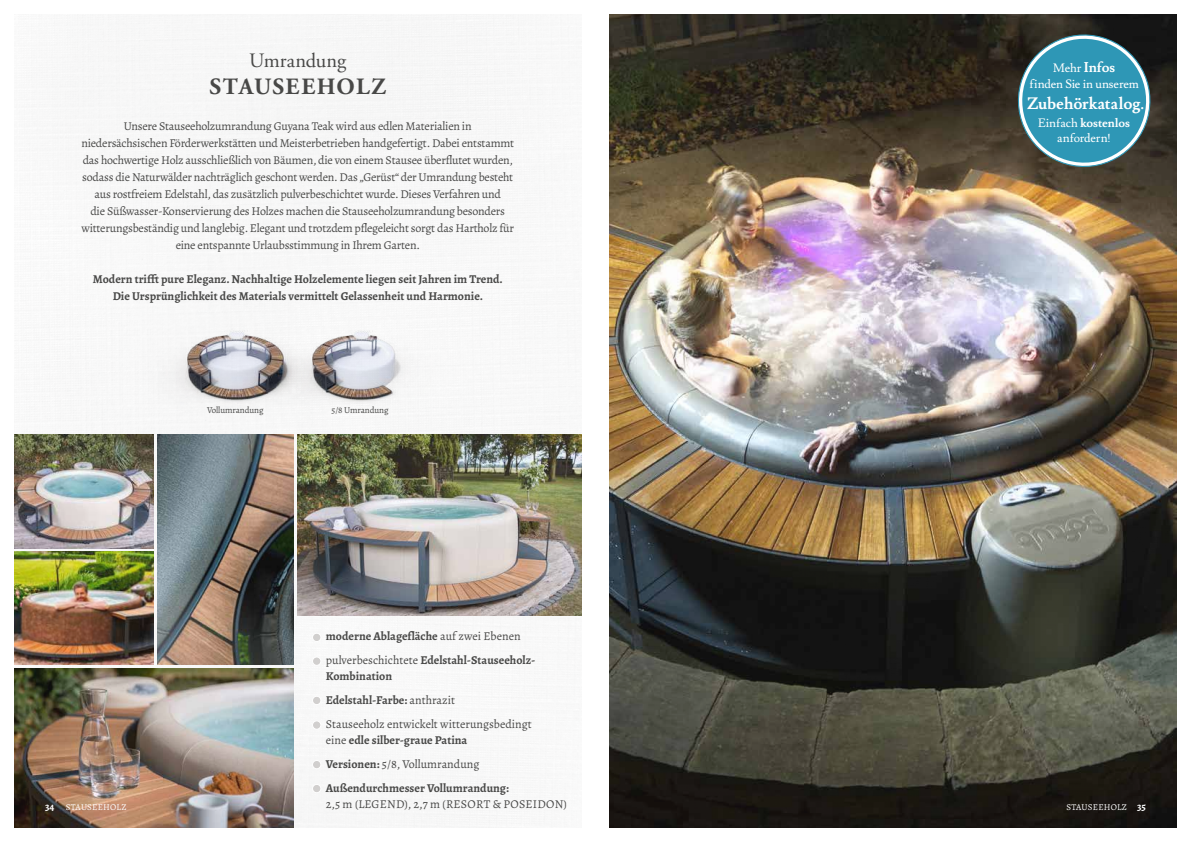
<style>
.page{position:relative;width:1191px;height:842px;background:#fff}
.page>*{position:absolute;margin:0;border:0;box-sizing:border-box;transform-origin:0 0}
.t1{font:700 23.3px "Adobe Garamond Pro";letter-spacing:.05em;color:#484847}
.t2{font:20.4px "Adobe Garamond Pro";color:#484847}
.t3{font:700 16.3px "Lusitana";letter-spacing:-.015em;color:#fff}
.t4{font:700 14px "Lusitana";letter-spacing:-.005em;color:#fff}
.t5{font:12px/17px "Alegreya";letter-spacing:-.02em;color:#484847;text-align:center}
.t6{font:700 12px/24px "Alegreya";color:#484847}
.t7{font:12px/24px "Alegreya";color:#484847}
.t8{font:12px/14.4px "Lusitana";letter-spacing:-.015em;color:#fff;text-align:center}
.t9{font:12px "Alegreya";letter-spacing:.02em;color:#484847}
.t10{font:700 10.5px "Alegreya";color:#fff}
.t11{font:9px "Alegreya";letter-spacing:-.01em;color:#484847}
.t12{font:9px "Alegreya";letter-spacing:.02em;color:#fff}
.s1{font-weight:400}
.s2{font-weight:700}
.s3{font-weight:400;font-size:12px}
.s4{font-weight:700;font-size:10.5px}
</style>
<div class="page">
<img style="left:14px;top:14px;width:567px;height:814px">
<img style="left:609px;top:14px;width:567px;height:814px">
<div style="left:312px;top:633px;width:9px;height:8px;background:#d1cfce;border-radius:50%"></div>
<div style="left:312px;top:633px;width:9px;height:9px;border:1px solid #fff;border-radius:50%"></div>
<div style="left:312px;top:657px;width:9px;height:8px;background:#d1cfce;border-radius:50%"></div>
<div style="left:312px;top:656px;width:9px;height:10px;border:1px solid #fff;border-radius:50%"></div>
<div style="left:312px;top:696px;width:9px;height:9px;background:#d1cfce;border-radius:50%"></div>
<div style="left:312px;top:696px;width:9px;height:9px;border:1px solid #fff;border-radius:50%"></div>
<div style="left:312px;top:721px;width:9px;height:8px;background:#d1cfce;border-radius:50%"></div>
<div style="left:312px;top:720px;width:9px;height:10px;border:1px solid #fff;border-radius:50%"></div>
<div style="left:312px;top:760px;width:9px;height:9px;background:#d1cfce;border-radius:50%"></div>
<div style="left:312px;top:760px;width:9px;height:9px;border:1px solid #fff;border-radius:50%"></div>
<div style="left:312px;top:784px;width:9px;height:9px;background:#d1cfce;border-radius:50%"></div>
<div style="left:312px;top:784px;width:9px;height:9px;border:1px solid #fff;border-radius:50%"></div>
<img style="left:14px;top:435px;width:140px;height:113px">
<img style="left:14px;top:552px;width:140px;height:113px">
<img style="left:157px;top:435px;width:137px;height:230px">
<img style="left:14px;top:668px;width:280px;height:160px">
<img style="left:298px;top:435px;width:283px;height:181px">
<svg style="left:1009px;top:26px;width:149px;height:148px"></svg>
<img style="left:424px;top:308px;width:125px;height:104px">
<img style="left:47px;top:308px;width:377px;height:104px">
<p class="t2" style="left:249px;top:49px;width:98px">Umrandung</p>
<p class="t1" style="left:209px;top:73px;width:178px">STAUSEEHOLZ</p>
<p class="t5" style="left:81px;top:117px;width:434px">Unsere Stauseeholzumrandung Guyana Teak wird aus edlen Materialien in niedersächsischen Förderwerkstätten und Meisterbetrieben handgefertigt. Dabei entstammt das hochwertige Holz ausschließlich von Bäumen, die von einem Stausee überflutet wurden, sodass die Naturwälder nachträglich geschont werden. Das „Gerüst“ der Umrandung besteht aus rostfreiem Edelstahl, das zusätzlich pulverbeschichtet wurde. Dieses Verfahren und<br>die Süßwasser-Konservierung des Holzes machen die Stauseeholzumrandung besonders witterungsbeständig und langlebig. Elegant und trotzdem pflegeleicht sorgt das Hartholz für eine entspannte Urlaubsstimmung in Ihrem Garten.</p>
<p class="t6" style="left:93px;top:271px;width:411px;line-height:17px;text-align:center">Modern trifft pure Eleganz. Nachhaltige Holzelemente liegen seit Jahren im Trend.<br>Die Ursprünglichkeit des Materials vermittelt Gelassenheit und Harmonie.</p>
<p class="t11" style="left:207px;top:404px;width:58px">Vollumrandung</p>
<p class="t11" style="left:332px;top:404px;width:58px">5/8 Umrandung</p>
<p class="t6" style="left:326px;top:624px;width:211px">moderne Ablagefläche <span class="s1">auf zwei Ebenen pulverbeschichtete</span> Edelstahl-Stauseeholz-</p>
<p class="t7" style="left:326px;top:664px;width:207px"><span class="s2">Kombination<br>Edelstahl-Farbe:</span> anthrazit<br>Stauseeholz entwickelt witterungsbedingt</p>
<p class="t6" style="left:326px;top:728px;width:184px"><span class="s1">eine</span> edle silber-graue Patina<br>Versionen: <span class="s1">5/8, Vollumrandung<br></span>Außendurchmesser Vollumrandung:</p>
<p class="t10" style="left:45px;top:800px;width:11px">34</p>
<p class="t9" style="left:326px;top:797px;width:242px">2,5 m (Legend), 2,7 m (Resort &amp; Pose idon)</p>
<p class="t12" style="left:66px;top:801px;width:7px">stauseeh</p>
<p class="t12" style="left:110px;top:801px;width:17px">olz</p>
<p class="t4" style="left:1053px;top:59px;width:64px"><span class="s3">Mehr</span> Infos</p>
<p class="t8" style="left:1029px;top:78px;width:111px">finden Sie in unserem</p>
<p class="t3" style="left:1027px;top:94px;width:119px">Zubehörkatalog.</p>
<p class="t8" style="left:1038px;top:117px;width:93px">Einfach <span class="s2">kostenlos </span>anfordern!</p>
<p class="t12" style="left:1066px;top:801px;width:81px">STAUSEEHOLZ <span class="s4">35</span></p>
</div>
